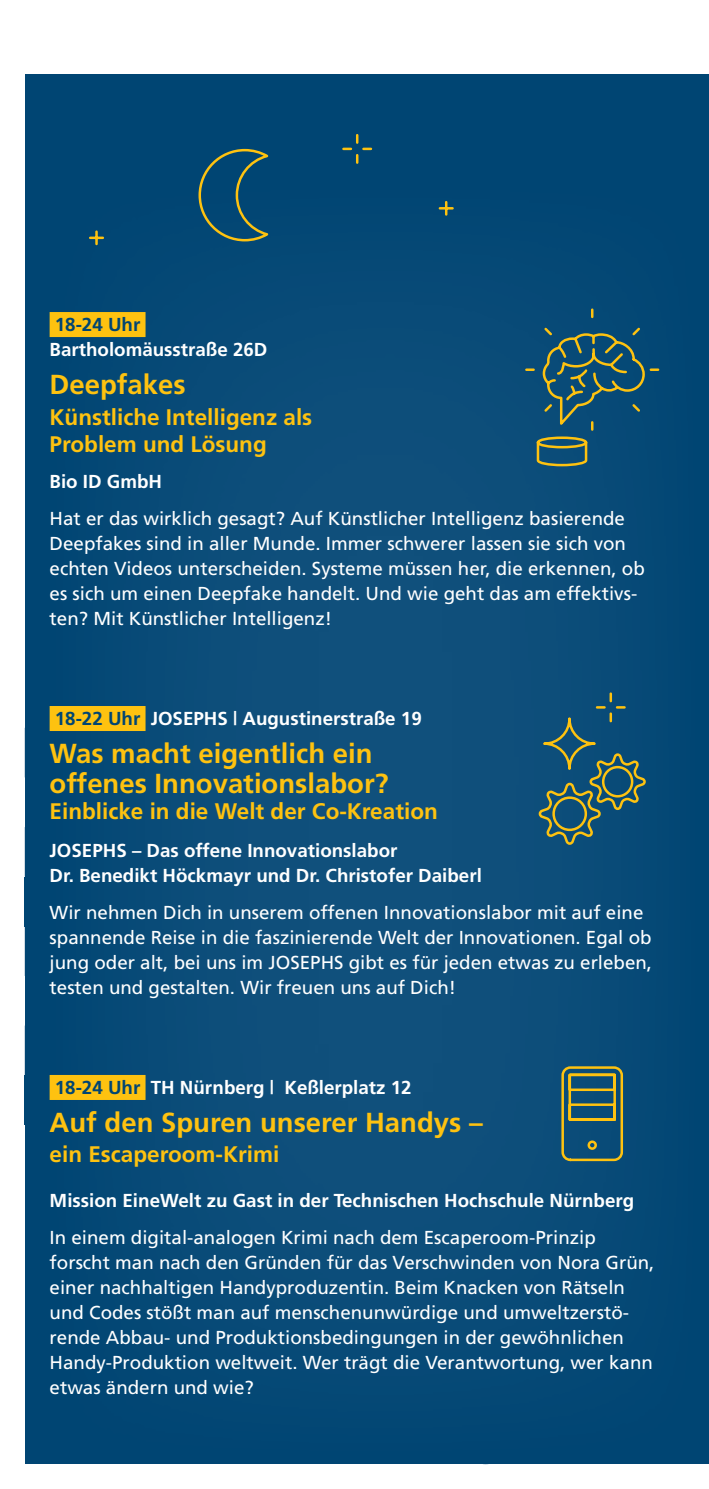
<style>
.page{position:relative;width:709px;height:1489px;background:#fff}
.page>*{position:absolute;margin:0;border:0;box-sizing:border-box;transform-origin:0 0}
.t1{font:700 27.5px/30px "Frutiger";color:#fec210}
.t2{font:700 22.5px/26.2px "Frutiger";color:#fec210}
.t3{font:18.75px/25px "Frutiger";color:#fff}
.t4{font:700 18.75px/25px "Frutiger";color:#fff}
.t5{font:700 18.75px "Frutiger";color:#004573}
.s1{color:#004573}
</style>
<div class="page">
<div style="left:25px;top:74px;width:684px;height:1389px;background:#004573"></div>
<div style="left:43px;top:174px;width:659px;height:1289px;background:#094b78"></div>
<svg style="left:343px;top:135px;width:28px;height:28px"></svg>
<svg style="left:198px;top:148px;width:71px;height:94px"></svg>
<svg style="left:525px;top:308px;width:135px;height:159px"></svg>
<div style="left:543px;top:717px;width:53px;height:53px;border:2px solid #fec210;border-radius:50%"></div>
<svg style="left:597px;top:693px;width:27px;height:28px"></svg>
<svg style="left:538px;top:752px;width:108px;height:93px"></svg>
<svg style="left:561px;top:1066px;width:62px;height:96px"></svg>
<svg style="left:90px;top:232px;width:13px;height:12px"></svg>
<svg style="left:440px;top:202px;width:12px;height:12px"></svg>
<div style="left:50px;top:312px;width:95px;height:25px;background:#fec210"></div>
<div style="left:50px;top:706px;width:95px;height:25px;background:#fec210"></div>
<div style="left:50px;top:1074px;width:95px;height:25px;background:#fec210"></div>
<p class="t5" style="left:55px;top:314px;width:87px">18-24 Uhr</p>
<p class="t4" style="left:50px;top:337px;width:219px">Bartholomäusstraße 26D</p>
<h1 class="t1" style="left:50px;top:369px;width:138px">Deepfakes</h1>
<p class="t2" style="left:50px;top:404px;width:264px">Künstliche Intelligenz als<br>Problem und Lösung</p>
<p class="t4" style="left:50px;top:468px;width:114px">Bio ID GmbH</p>
<p class="t3" style="left:50px;top:506px;width:596px">Hat er das wirklich gesagt? Auf Künstlicher Intelligenz basierende Deepfakes sind in aller Munde. Immer schwerer lassen sie sich von echten Videos unterscheiden. Systeme müssen her, die erkennen, ob es sich um einen Deepfake handelt. Und wie geht das am effektivs&shy;ten? Mit Künstlicher Intelligenz!</p>
<p class="t4" style="left:55px;top:706px;width:368px"><span class="s1">18-22 Uhr</span> JOSEPHS | Augustinerstraße 19</p>
<h1 class="t1" style="left:50px;top:738px;width:340px">Was macht eigentlich ein offenes Innovationslabor?</h1>
<p class="t2" style="left:50px;top:798px;width:390px">Einblicke in die Welt der Co-Kreation</p>
<p class="t4" style="left:50px;top:837px;width:434px">JOSEPHS – Das offene Innovationslabor<br>Dr. Benedikt Höckmayr und Dr. Christofer Daiberl</p>
<p class="t3" style="left:50px;top:900px;width:604px">Wir nehmen Dich in unserem offenen Innovationslabor mit auf eine spannende Reise in die faszinierende Welt der Innovationen. Egal ob jung oder alt, bei uns im JOSEPHS gibt es für jeden etwas zu erleben, testen und gestalten. Wir freuen uns auf Dich!</p>
<p class="t4" style="left:55px;top:1075px;width:358px"><span class="s1">18-24 Uhr</span> TH Nürnberg | Keßlerplatz 12</p>
<h1 class="t1" style="left:50px;top:1106px;width:434px">Auf den Spuren unserer Handys –</h1>
<p class="t2" style="left:50px;top:1140px;width:231px">ein Escaperoom-Krimi</p>
<p class="t4" style="left:50px;top:1187px;width:586px">Mission EineWelt zu Gast in der Technischen Hochschule Nürnberg</p>
<p class="t3" style="left:50px;top:1225px;width:606px">In einem digital-analogen Krimi nach dem Escaperoom-Prinzip forscht man nach den Gründen für das Verschwinden von Nora Grün, einer nachhaltigen Handyproduzentin. Beim Knacken von Rätseln und Codes stößt man auf menschenunwürdige und umweltzerstö&shy;rende Abbau- und Produktionsbedingungen in der gewöhnlichen Handy-Produktion weltweit. Wer trägt die Verantwortung, wer kann etwas ändern und wie?</p>
</div>
